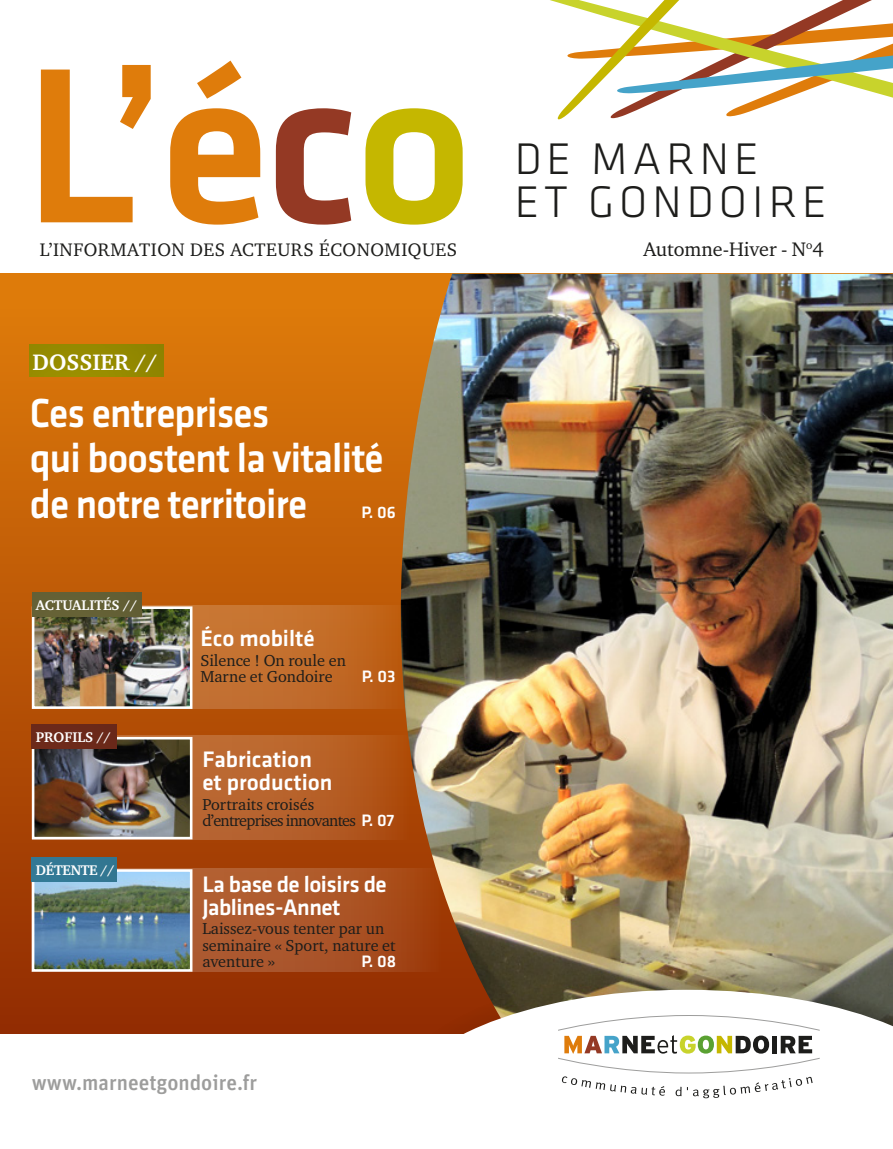
<style>
.page{position:relative;width:893px;height:1149px;background:#fff}
.page>*{position:absolute;margin:0;border:0;box-sizing:border-box;transform-origin:0 0}
.t1{font:500 229.2px "Klavika";color:#df7c0b}
.t2{font:300 45.9px/42.9px "Klavika";letter-spacing:.11em;color:#1d1d1b}
.t3{font:500 42px/45px "Klavika";letter-spacing:-.02em;color:#fff;scale:.94 1}
.t4{font:500 23.25px/23.2px "Klavika";color:#fff}
.t5{font:500 23.25px/23.2px "Klavika";letter-spacing:-.02em;color:#fff}
.t6{font:700 22.95px "Charter ITC";color:#fff}
.t7{font:500 21.45px "Unit";color:#9d9d9c}
.t8{font:20.1px "Charter ITC";color:#1d1d1b}
.t9{font:18.6px "Charter ITC";letter-spacing:.03em;color:#1d1d1b}
.t10{font:500 17.25px "Klavika";color:#fff}
.t11{font:16.2px/16.5px "Charter ITC";color:#1d1d1b}
.t12{font:16.2px/16.5px "Charter ITC";letter-spacing:-.045em;color:#1d1d1b}
.t13{font:700 14.4px "Charter ITC";color:#fff}
.t14{font:700 14.4px "Charter ITC";letter-spacing:-.02em;color:#fff}
.s1{color:#943924}
.s2{color:#c5b700}
.s3{font-family:"Klavika";font-weight:500;font-size:17.25px;color:#fff}
</style>
<div class="page">
<div style="left:0;top:274px;width:893px;height:760px;background:linear-gradient(to bottom,#e17e0b,#922c02)"></div>
<svg style="left:119px;top:735px;width:280px;height:104px;background:#b66027"></svg>
<img style="left:36px;top:740px;width:152px;height:95px">
<div style="left:32px;top:736px;width:160px;height:103px;border:3px solid #fff"></div>
<div style="left:31px;top:724px;width:88px;height:27px;background:#6c291a"></div>
<img style="left:399px;top:274px;width:494px;height:696px">
<div style="left:29px;top:343px;width:136px;height:36px;background:#958a00"></div>
<svg style="left:562px;top:0;width:331px;height:119px"></svg>
<svg style="left:144px;top:605px;width:265px;height:103px;background:#bd6928"></svg>
<svg style="left:32px;top:868px;width:410px;height:104px;background:#ab5427"></svg>
<img style="left:36px;top:610px;width:152px;height:94px">
<div style="left:32px;top:606px;width:160px;height:102px;border:3px solid #fff"></div>
<img style="left:36px;top:872px;width:152px;height:95px">
<div style="left:32px;top:868px;width:160px;height:103px;border:3px solid #fff"></div>
<div style="left:31px;top:591px;width:113px;height:27px;background:#646035"></div>
<div style="left:31px;top:856px;width:88px;height:27px;background:#337894"></div>
<svg style="left:391px;top:970px;width:502px;height:63px;background:#7c6242"></svg>
<svg style="left:395px;top:989px;width:498px;height:44px"></svg>
<div style="left:0;top:1033px;width:893px;height:115px;background:#fff"></div>
<svg style="left:558px;top:1014px;width:262px;height:83px"></svg>
<h1 class="t1" style="left:24px;top:21px;width:451px">L’é<span class="s1">c</span><span class="s2">o</span></h1>
<h2 class="t2" style="left:514px;top:138px;width:314px">DE MARNE<br>ET GONDOIRE</h2>
<p class="t9" style="left:40px;top:238px;width:419px">L’INFORMATION DES ACTEURS ÉCONOMIQUES</p>
<p class="t8" style="left:643px;top:236px;width:182px">Automne-Hiver - N<sup>o</sup>4</p>
<h3 class="t6" style="left:33px;top:347px;width:127px">DOSSIER //</h3>
<h3 class="t3" style="left:30px;top:391px;width:378px">Ces entreprises<br>qui boostent la vitalité de notre territoire</h3>
<p class="t10" style="left:361px;top:502px;width:36px">P. 06</p>
<p class="t13" style="left:36px;top:595px;width:103px">ACTUALITÉS //</p>
<p class="t13" style="left:36px;top:727px;width:76px">PROFILS //</p>
<p class="t14" style="left:36px;top:860px;width:80px">DÉTENTE //</p>
<h3 class="t4" style="left:200px;top:627px;width:116px">Éco mobilté</h3>
<p class="t11" style="left:200px;top:651px;width:147px">Silence ! On roule en<br>Marne et Gondoire</p>
<p class="t10" style="left:362px;top:666px;width:35px">P. 03</p>
<h3 class="t4" style="left:202px;top:747px;width:132px">Fabrication et production</h3>
<p class="t12" style="left:202px;top:795px;width:194px">Portraits croisés d’entreprises innovantes <span class="s3">P. 07</span></p>
<h3 class="t5" style="left:202px;top:872px;width:186px">La base de loisirs de<br>Jablines-Annet</h3>
<p class="t11" style="left:202px;top:919px;width:195px">Laissez-vous tenter par un seminaire « Sport, nature et aventure »</p>
<p class="t10" style="left:361px;top:951px;width:36px">P. 08</p>
<h3 class="t7" style="left:32px;top:1069px;width:227px">www.marneetgondoire.fr</h3>
</div>
